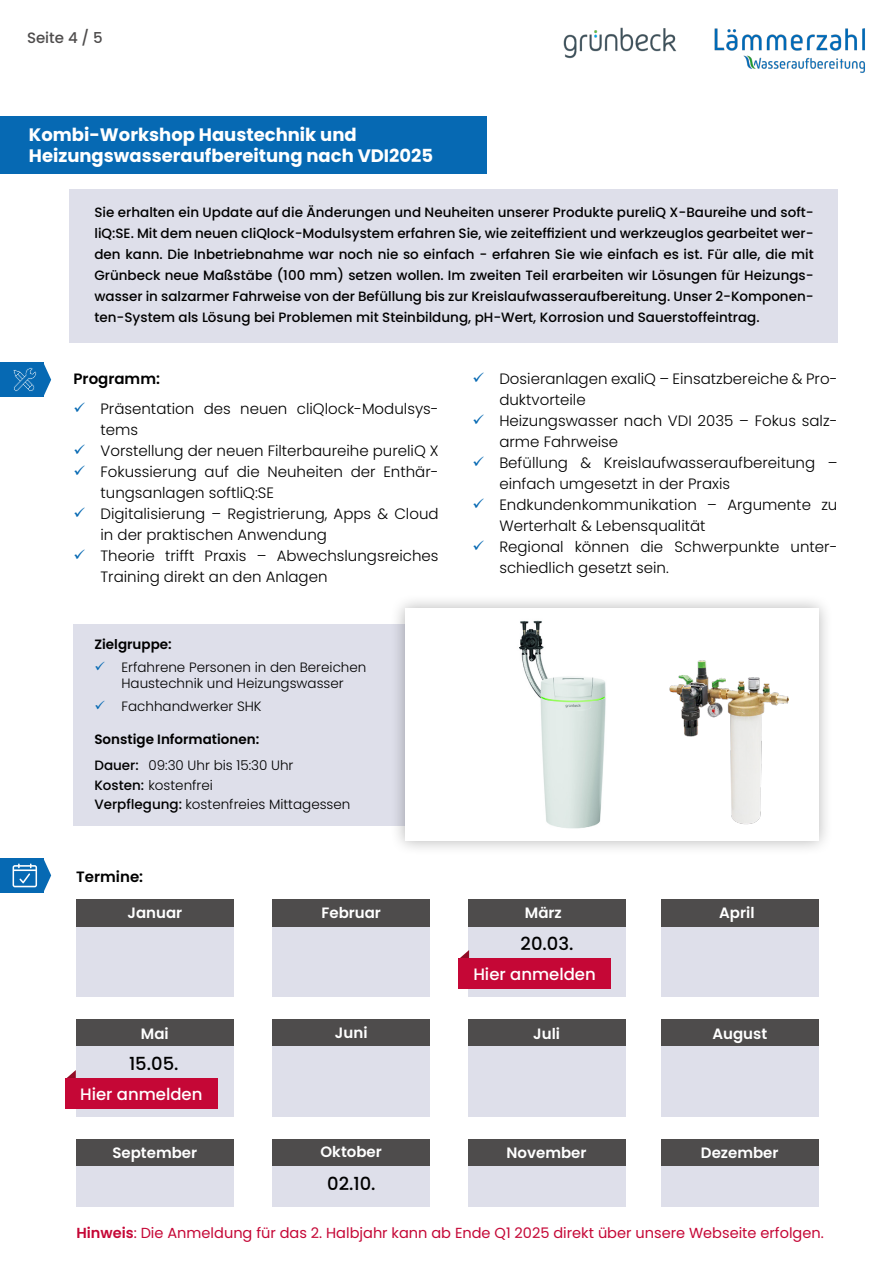
<style>
.page{position:relative;width:893px;height:1263px;background:#fff}
.page>*{position:absolute;margin:0;border:0;box-sizing:border-box;transform-origin:0 0}
.t1{font:700 18px/21.6px "Poppins";color:#fff}
.t2{font:500 18px "Poppins";color:#000}
.t3{font:500 16.5px "Poppins";color:#fff}
.t4{font:300 15px/21px "Poppins";color:#000}
.t5{font:600 15px "Poppins";color:#fff}
.t6{font:600 15px "Poppins";color:#000}
.t7{font:500 15px "Poppins";color:#4e4c4c}
.t8{font:14.55px "Poppins";color:#c50736}
.t9{font:500 13.5px/21px "Poppins";color:#000;text-align:justify}
.t10{font:300 13.5px/16.2px "Poppins";color:#000}
.t11{font:600 13.5px/26.2px "Poppins";color:#000}
.s1{font-weight:500}
.s2{font-weight:300}
.s3{font-weight:600}
</style>
<div class="page">
<div style="left:73px;top:624px;width:348px;height:202px;background:#dedfea"></div>
<img style="left:714px;top:28px;width:151px;height:45px">
<img style="left:563px;top:28px;width:113px;height:30px">
<div style="left:0;top:116px;width:487px;height:58px;background:#0669b3"></div>
<div style="left:69px;top:189px;width:768px;height:153px;background:#dedfea"></div>
<div style="left:0;top:858px;width:43px;height:34px;background:#0669b3"></div>
<svg style="left:43px;top:858px;width:8px;height:35px"></svg>
<div style="left:390px;top:593px;width:443px;height:263px;background:#000;opacity:.3"></div>
<div style="left:405px;top:609px;width:413px;height:232px;background:#fff"></div>
<svg style="left:13px;top:863px;width:24px;height:24px"></svg>
<div style="left:661px;top:900px;width:157px;height:27px;background:#4e4c4c"></div>
<div style="left:468px;top:900px;width:157px;height:27px;background:#4e4c4c"></div>
<div style="left:273px;top:900px;width:157px;height:27px;background:#4e4c4c"></div>
<div style="left:661px;top:1020px;width:157px;height:27px;background:#4e4c4c"></div>
<div style="left:468px;top:1020px;width:157px;height:27px;background:#4e4c4c"></div>
<div style="left:273px;top:1020px;width:157px;height:27px;background:#4e4c4c"></div>
<div style="left:661px;top:1139px;width:157px;height:27px;background:#4e4c4c"></div>
<div style="left:468px;top:1139px;width:157px;height:27px;background:#4e4c4c"></div>
<div style="left:273px;top:1139px;width:157px;height:27px;background:#4e4c4c"></div>
<div style="left:468px;top:927px;width:157px;height:69px;background:#dedfea"></div>
<svg style="left:459px;top:950px;width:10px;height:9px"></svg>
<div style="left:458px;top:959px;width:153px;height:30px;background:#c50736"></div>
<div style="left:273px;top:927px;width:157px;height:69px;background:#dedfea"></div>
<div style="left:661px;top:927px;width:157px;height:69px;background:#dedfea"></div>
<div style="left:469px;top:1047px;width:157px;height:70px;background:#dedfea"></div>
<div style="left:273px;top:1047px;width:157px;height:70px;background:#dedfea"></div>
<div style="left:661px;top:1047px;width:157px;height:70px;background:#dedfea"></div>
<div style="left:468px;top:1166px;width:157px;height:40px;background:#dedfea"></div>
<div style="left:273px;top:1166px;width:157px;height:40px;background:#dedfea"></div>
<div style="left:661px;top:1166px;width:157px;height:40px;background:#dedfea"></div>
<div style="left:76px;top:900px;width:157px;height:27px;background:#4e4c4c"></div>
<div style="left:76px;top:1020px;width:157px;height:27px;background:#4e4c4c"></div>
<div style="left:76px;top:1139px;width:157px;height:27px;background:#4e4c4c"></div>
<div style="left:76px;top:927px;width:157px;height:69px;background:#dedfea"></div>
<div style="left:76px;top:1047px;width:157px;height:70px;background:#dedfea"></div>
<div style="left:76px;top:1166px;width:157px;height:40px;background:#dedfea"></div>
<svg style="left:65px;top:1070px;width:11px;height:9px"></svg>
<div style="left:65px;top:1079px;width:152px;height:30px;background:#c50736"></div>
<img style="left:519px;top:620px;width:87px;height:209px">
<img style="left:669px;top:660px;width:120px;height:165px">
<div style="left:0;top:362px;width:43px;height:35px;background:#0669b3"></div>
<svg style="left:13px;top:367px;width:24px;height:25px"></svg>
<svg style="left:43px;top:362px;width:8px;height:35px"></svg>
<p class="t7" style="left:27px;top:29px;width:77px">Seite 4 / 5</p>
<p class="t1" style="left:29px;top:124px;width:406px">Kombi-Workshop Haustechnik und<br>Heizungswasseraufbereitung nach VDI2025</p>
<p class="t9" style="left:94px;top:201px;width:721px">Sie erhalten ein Update auf die Änderungen und Neuheiten unserer Produkte pureliQ X-Baureihe und soft&shy;liQ:SE. Mit dem neuen cliQlock-Modulsystem erfahren Sie, wie zeiteffizient und werkzeuglos gearbeitet wer&shy;den kann. Die Inbetriebnahme war noch nie so einfach - erfahren Sie wie einfach es ist. Für alle, die mit Grünbeck neue Maßstäbe (100 mm) setzen wollen. Im zweiten Teil erarbeiten wir Lösungen für Heizungs&shy;wasser in salzarmer Fahrweise von der Befüllung bis zur Kreislaufwasseraufbereitung. Unser 2-Komponen&shy;ten-System als Lösung bei Problemen mit Steinbildung, pH-Wert, Korrosion und Sauerstoffeintrag.</p>
<p class="t6" style="left:73px;top:370px;width:88px">Programm:</p>
<p class="t4" style="left:100px;top:398px;width:340px">Präsentation des neuen cliQlock-Modulsys&shy;tems<br>Vorstellung der neuen Filterbaureihe pureliQ X Fokussierung auf die Neuheiten der Enthär&shy;tungsanlagen softliQ:SE<br>Digitalisierung – Registrierung, Apps &amp; Cloud in der praktischen Anwendung<br>Theorie trifft Praxis – Abwechslungsreiches Training direkt an den Anlagen</p>
<p class="t11" style="left:94px;top:631px;width:79px">Zielgruppe:</p>
<p class="t10" style="left:121px;top:659px;width:246px">Erfahrene Personen in den Bereichen<br>Haustechnik und Heizungswasser</p>
<p class="t10" style="left:121px;top:698px;width:142px">Fachhandwerker SHK</p>
<p class="t11" style="left:94px;top:726px;width:201px">Sonstige Informationen:<br><span class="s1">Dauer:</span> <span class="s2">09:30 Uhr bis 15:30 Uhr</span></p>
<p class="t10" style="left:94px;top:775px;width:257px;line-height:19.5px"><span class="s1">Kosten:</span> kostenfrei<br><span class="s1">Verpflegung:</span> kostenfreies Mittagessen</p>
<p class="t6" style="left:76px;top:868px;width:68px">Termine:</p>
<p class="t4" style="left:499px;top:369px;width:340px">Dosieranlagen exaliQ – Einsatzbereiche &amp; Pro&shy;duktvorteile<br>Heizungswasser nach VDI 2035 – Fokus salz&shy;arme Fahrweise<br>Befüllung &amp; Kreislaufwasseraufbereitung – einfach umgesetzt in der Praxis Endkundenkommunikation – Argumente zu Werterhalt &amp; Lebensqualität<br>Regional können die Schwerpunkte unter&shy;schiedlich gesetzt sein.</p>
<p class="t5" style="left:127px;top:904px;width:56px">Januar</p>
<p class="t5" style="left:141px;top:1024px;width:29px">Mai</p>
<p class="t2" style="left:129px;top:1053px;width:51px">15.05.</p>
<p class="t3" style="left:80px;top:1085px;width:124px">Hier anmelden</p>
<p class="t5" style="left:112px;top:1144px;width:86px">September</p>
<p class="t5" style="left:321px;top:904px;width:61px">Februar</p>
<p class="t5" style="left:525px;top:904px;width:38px">März</p>
<p class="t5" style="left:719px;top:904px;width:37px">April</p>
<p class="t2" style="left:521px;top:933px;width:54px">20.03.</p>
<p class="t3" style="left:473px;top:965px;width:124px">Hier anmelden</p>
<p class="t5" style="left:335px;top:1024px;width:34px">Juni</p>
<p class="t5" style="left:533px;top:1024px;width:28px">Juli</p>
<p class="t5" style="left:712px;top:1024px;width:56px">August</p>
<p class="t5" style="left:320px;top:1143px;width:63px">Oktober</p>
<p class="t5" style="left:506px;top:1144px;width:82px">November</p>
<p class="t5" style="left:701px;top:1144px;width:79px">Dezember</p>
<p class="t2" style="left:327px;top:1173px;width:50px">02.10.</p>
<p class="t8" style="left:76px;top:1224px;width:749px"><span class="s3">Hinweis</span>: Die Anmeldung für das 2. Halbjahr kann ab Ende Q1 2025 direkt über unsere Webseite erfolgen.</p>
</div>
